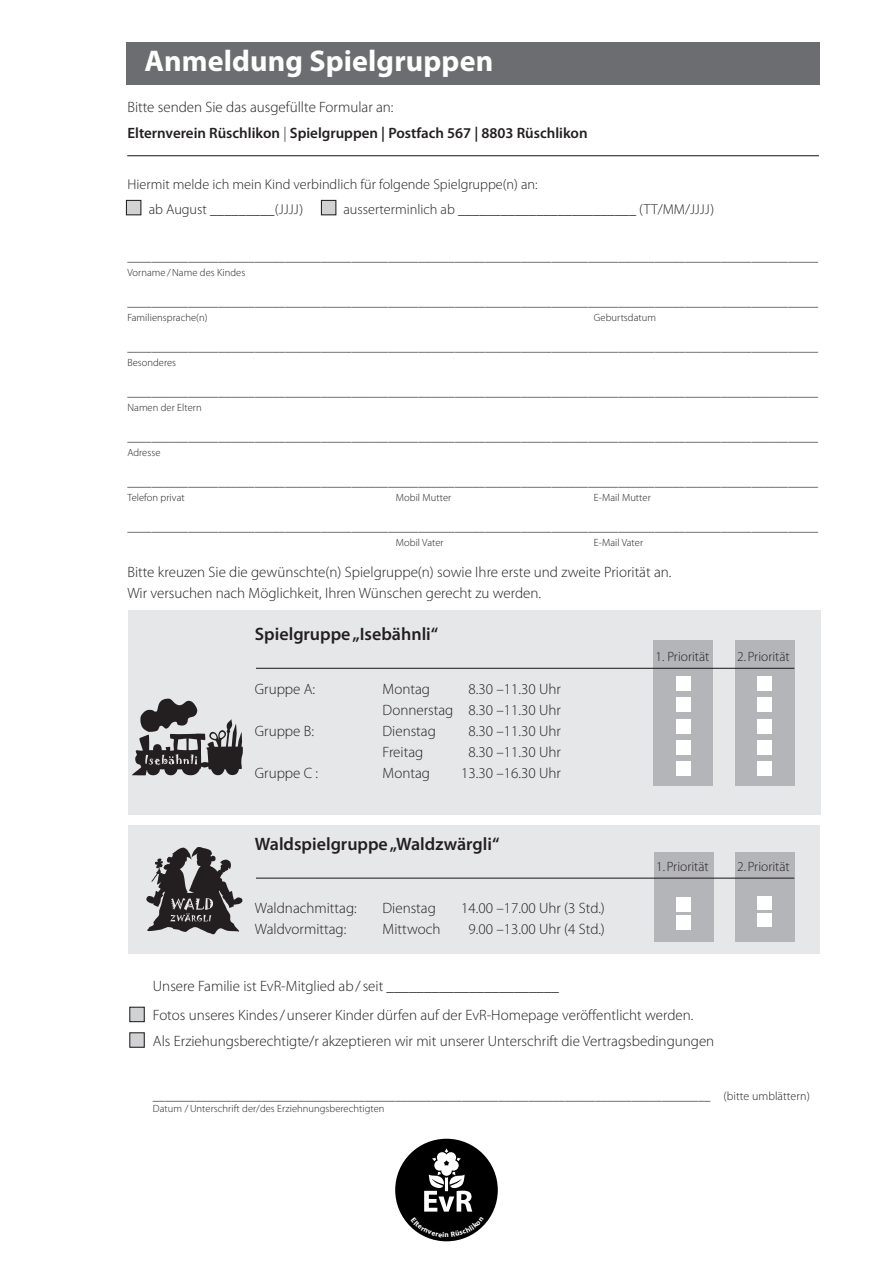
<style>
.page{position:relative;width:893px;height:1263px;background:#fff}
.page>*{position:absolute;margin:0;border:0;box-sizing:border-box;transform-origin:0 0}
._02_HL{font:700 30px "Myriad Pro";letter-spacing:.005em;color:#fff}
._02_HL-2{font:600 18px "Myriad Pro";color:#231f20}
._03_COPY{font:300 15px/21px "Myriad Pro";color:#231f20}
._04_Kleingedrucktes{font:300 15px "Myriad Pro";color:#231f20}
._02_HL-3{font:300 15px "Myriad Pro";color:#231f20}
._02_HL-4{font:600 15px "Myriad Pro";color:#231f20}
._02_HL-5{font:300 14.25px "Myriad Pro";color:#231f20}
._02_HL-6{font:300 13.5px "Myriad Pro";color:#231f20}
.t1{font:12px "Myriad Pro";color:#231f20}
.t2{font:300 10.5px "Myriad Pro";letter-spacing:.005em;color:#231f20}
.s1{font-weight:300}
.s2{font-weight:400}
</style>
<div class="page">
<div style="left:128px;top:610px;width:692px;height:204px;background:#e6e7e9"></div>
<div style="left:129px;top:825px;width:691px;height:129px;background:#e6e7e9"></div>
<div style="left:127px;top:43px;width:693px;height:42px;background:#6c6d70"></div>
<div style="left:126px;top:200px;width:15px;height:15px;background:#d1d2d4"></div>
<div style="left:126px;top:200px;width:15px;height:15px;border:1px solid #231f20"></div>
<div style="left:321px;top:200px;width:15px;height:15px;background:#d1d2d4"></div>
<div style="left:321px;top:200px;width:15px;height:15px;border:1px solid #231f20"></div>
<img style="left:132px;top:698px;width:111px;height:78px">
<img style="left:146px;top:847px;width:97px;height:88px">
<div style="left:395px;top:1139px;width:103px;height:102px;background:#000;border-radius:50%"></div>
<svg style="left:424px;top:1148px;width:48px;height:63px"></svg>
<hr style="left:127px;top:155px;width:692px;height:1px;background:#231f20">
<div style="left:654px;top:640px;width:59px;height:146px;background:#b4b5b9"></div>
<div style="left:654px;top:853px;width:59px;height:89px;background:#b4b5b9"></div>
<div style="left:735px;top:640px;width:59px;height:145px;background:#b4b5b9"></div>
<div style="left:735px;top:853px;width:59px;height:89px;background:#b4b5b9"></div>
<div style="left:676px;top:897px;width:15px;height:15px;background:#fff"></div>
<div style="left:757px;top:896px;width:15px;height:14px;background:#fff"></div>
<div style="left:676px;top:915px;width:15px;height:14px;background:#fff"></div>
<div style="left:757px;top:913px;width:15px;height:14px;background:#fff"></div>
<div style="left:676px;top:697px;width:15px;height:15px;background:#fff"></div>
<div style="left:676px;top:677px;width:15px;height:14px;background:#fff"></div>
<div style="left:757px;top:697px;width:15px;height:15px;background:#fff"></div>
<div style="left:757px;top:677px;width:15px;height:14px;background:#fff"></div>
<div style="left:676px;top:719px;width:15px;height:15px;background:#fff"></div>
<div style="left:757px;top:719px;width:15px;height:15px;background:#fff"></div>
<div style="left:676px;top:740px;width:15px;height:15px;background:#fff"></div>
<div style="left:757px;top:740px;width:15px;height:15px;background:#fff"></div>
<div style="left:676px;top:761px;width:15px;height:15px;background:#fff"></div>
<div style="left:757px;top:761px;width:15px;height:15px;background:#fff"></div>
<div style="left:130px;top:1007px;width:14px;height:15px;background:#d1d2d4"></div>
<div style="left:129px;top:1007px;width:16px;height:15px;border:1px solid #231f20"></div>
<div style="left:130px;top:1033px;width:14px;height:14px;background:#d1d2d4"></div>
<div style="left:129px;top:1032px;width:16px;height:16px;border:1px solid #231f20"></div>
<hr style="left:256px;top:878px;width:538px;height:1px;background:#231f20">
<hr style="left:256px;top:668px;width:538px;height:1px;background:#231f20">
<svg style="left:411px;top:1225px;width:73px;height:12px"></svg>
<p class="_02_HL" style="left:144px;top:42px;width:350px">Anmeldung Spielgruppen</p>
<p class="_02_HL-3" style="left:127px;top:99px;width:268px">Bitte senden Sie das ausgefüllte Formular an:</p>
<p class="_02_HL-4" style="left:127px;top:123px;width:462px">Elternverein Rüschlikon <span class="s1">|</span> Spielgruppen | Postfach 567 | 8803 Rüschlikon</p>
<p class="_02_HL-5" style="left:127px;top:176px;width:412px">Hiermit melde ich mein Kind verbindlich für folgende Spielgruppe(n) an:</p>
<p class="_02_HL-5" style="left:149px;top:202px;width:156px">ab August <span class="s2">_________</span>(JJJJ)</p>
<p class="_02_HL-5" style="left:343px;top:202px;width:372px">ausserterminlich ab _________________________ (TT/MM/JJJJ)</p>
<p class="t1" style="left:127px;top:249px;width:692px">__________________________________________________________________________________________________________________</p>
<p class="t2" style="left:127px;top:266px;width:119px">Vorname /Name des Kindes</p>
<p class="t1" style="left:127px;top:294px;width:692px">__________________________________________________________________________________________________________________</p>
<p class="t2" style="left:127px;top:311px;width:82px">Familiensprache(n)</p>
<p class="t2" style="left:594px;top:311px;width:64px">Geburtsdatum</p>
<p class="t1" style="left:127px;top:339px;width:692px">__________________________________________________________________________________________________________________</p>
<p class="t2" style="left:127px;top:356px;width:50px">Besonderes</p>
<p class="t1" style="left:127px;top:384px;width:692px">__________________________________________________________________________________________________________________</p>
<p class="t2" style="left:127px;top:401px;width:76px">Namen der Eltern</p>
<p class="t1" style="left:127px;top:429px;width:692px">__________________________________________________________________________________________________________________</p>
<p class="t2" style="left:127px;top:446px;width:35px">Adresse</p>
<p class="t1" style="left:127px;top:474px;width:692px">__________________________________________________________________________________________________________________</p>
<p class="t2" style="left:127px;top:491px;width:59px">Telefon privat</p>
<p class="t2" style="left:396px;top:491px;width:57px">Mobil Mutter</p>
<p class="t2" style="left:594px;top:491px;width:58px">E-Mail Mutter</p>
<p class="t1" style="left:127px;top:519px;width:692px">__________________________________________________________________________________________________________________</p>
<p class="t2" style="left:396px;top:536px;width:49px">Mobil Vater</p>
<p class="t2" style="left:594px;top:536px;width:51px">E-Mail Vater</p>
<p class="_03_COPY" style="left:127px;top:562px;width:546px">Bitte kreuzen Sie die gewünschte(n) Spielgruppe(n) sowie Ihre erste und zweite Priorität an.<br>Wir versuchen nach Möglichkeit, Ihren Wünschen gerecht zu werden.</p>
<p class="_02_HL-2" style="left:255px;top:623px;width:185px">Spielgruppe „Isebähnli“</p>
<p class="_02_HL-6" style="left:655px;top:649px;width:55px">1. Priorität</p>
<p class="_02_HL-6" style="left:737px;top:649px;width:54px">2.Priorität</p>
<p class="_03_COPY" style="left:255px;top:679px;width:62px">Gruppe A:</p>
<p class="_03_COPY" style="left:383px;top:679px;width:49px">Montag</p>
<p class="_03_COPY" style="left:383px;top:679px;width:180px;text-align:right">8.30 –11.30 Uhr<br>Donnerstag 8.30 –11.30 Uhr</p>
<p class="_03_COPY" style="left:255px;top:721px;width:61px">Gruppe B:</p>
<p class="_03_COPY" style="left:383px;top:721px;width:55px">Dienstag</p>
<p class="_03_COPY" style="left:469px;top:721px;width:94px">8.30 –11.30 Uhr</p>
<p class="_03_COPY" style="left:383px;top:742px;width:42px">Freitag</p>
<p class="_03_COPY" style="left:469px;top:742px;width:94px">8.30 –11.30 Uhr</p>
<p class="_03_COPY" style="left:255px;top:763px;width:65px">Gruppe C :</p>
<p class="_03_COPY" style="left:383px;top:763px;width:49px">Montag</p>
<p class="_03_COPY" style="left:461px;top:763px;width:101px">13.30 –16.30 Uhr</p>
<p class="_02_HL-2" style="left:255px;top:832px;width:246px">Waldspielgruppe „Waldzwärgli“</p>
<p class="_02_HL-3" style="left:255px;top:899px;width:103px">Waldnachmittag:</p>
<p class="_02_HL-3" style="left:383px;top:899px;width:55px">Dienstag</p>
<p class="_02_HL-3" style="left:461px;top:899px;width:145px">14.00 –17.00 Uhr (3 Std.)</p>
<p class="_02_HL-3" style="left:255px;top:920px;width:93px">Waldvormittag:</p>
<p class="_02_HL-3" style="left:383px;top:920px;width:59px">Mittwoch</p>
<p class="_02_HL-3" style="left:469px;top:920px;width:138px">9.00 –13.00 Uhr (4 Std.)</p>
<p class="_02_HL-6" style="left:656px;top:859px;width:54px">1.Priorität</p>
<p class="_02_HL-6" style="left:737px;top:859px;width:54px">2.Priorität</p>
<p class="_04_Kleingedrucktes" style="left:153px;top:977px;width:408px">Unsere Familie ist EvR-Mitglied ab/seit _______________________</p>
<p class="_04_Kleingedrucktes" style="left:153px;top:1007px;width:542px">Fotos unseres Kindes/unserer Kinder dürfen auf der EvR-Homepage veröffentlicht werden.</p>
<p class="_04_Kleingedrucktes" style="left:153px;top:1032px;width:563px">Als Erziehungsberechtigte/r akzeptieren wir mit unserer Unterschrift die Vertragsbedingungen</p>
<p class="t1" style="left:153px;top:1088px;width:658px">____________________________________________________________________________________________ <span class="s1">(bitte umblättern)</span></p>
<p class="t2" style="left:153px;top:1102px;width:233px">Datum /Unterschrift der/des Erziehnungsberechtigten</p>
</div>
